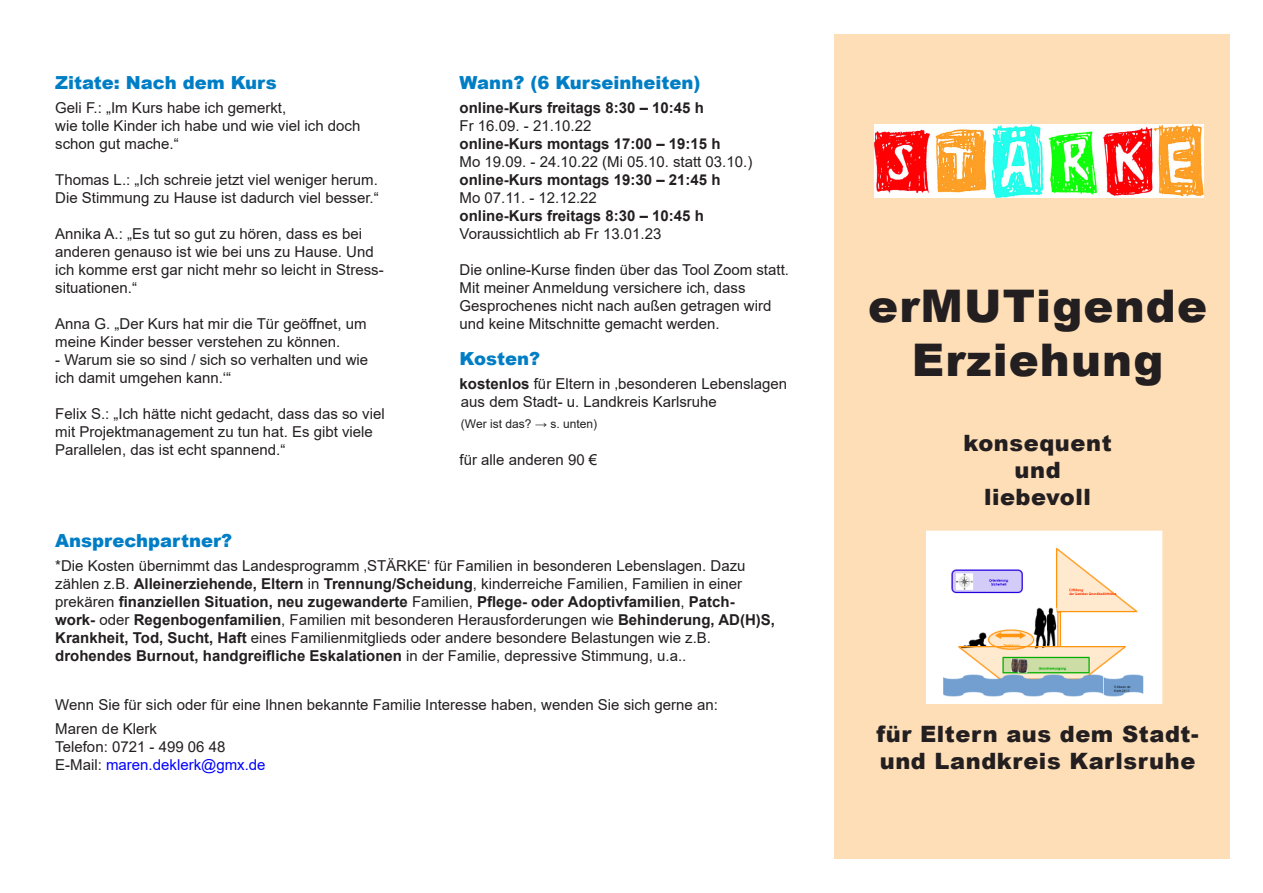
<style>
.page{position:relative;width:1263px;height:893px;background:#fff}
.page>*{position:absolute;margin:0;border:0;box-sizing:border-box;transform-origin:0 0}
.t1{font:900 45px "Arial";letter-spacing:.025em;color:#231f20}
.t2{font:900 22.5px/27px "Arial";letter-spacing:.025em;color:#231f20}
.Absatzformat_1{font:900 18px "Arial";color:#007ec5}
.Absatzformat_1-2{font:15px/18px "Arial";color:#231f20}
.t3{font:700 15px/18px "Arial";color:#231f20}
.t4{font:12px "Arial";color:#231f20}
.s1{font-weight:400}
.s2{font-weight:700}
.s3{color:#00f}
</style>
<div class="page">
<div style="left:834px;top:34px;width:395px;height:825px;background:#fedeb7"></div>
<img style="left:874px;top:125px;width:329px;height:72px">
<img style="left:926px;top:530px;width:236px;height:174px">
<p class="Absatzformat_1" style="left:55px;top:69px;width:223px">Zitate: Nach dem Kurs</p>
<p class="Absatzformat_1-2" style="left:55px;top:99px;width:232px">Geli F.: „Im Kurs habe ich gemerkt,</p>
<p class="Absatzformat_1-2" style="left:55px;top:117px;width:307px">wie tolle Kinder ich habe und wie viel ich doch schon gut mache.“</p>
<p class="Absatzformat_1-2" style="left:55px;top:171px;width:325px">Thomas L.: „Ich schreie jetzt viel weniger herum.<br>Die Stimmung zu Hause ist dadurch viel besser.“</p>
<p class="Absatzformat_1-2" style="left:55px;top:225px;width:330px">Annika A.: „Es tut so gut zu hören, dass es bei anderen genauso ist wie bei uns zu Hause. Und ich komme erst gar nicht mehr so leicht in Stress&shy;situationen.“</p>
<p class="Absatzformat_1-2" style="left:55px;top:315px;width:313px">Anna G. „Der Kurs hat mir die Tür geöffnet, um meine Kinder besser verstehen zu können.</p>
<p class="Absatzformat_1-2" style="left:55px;top:351px;width:314px">- Warum sie so sind / sich so verhalten und wie ich damit umgehen kann.‘“</p>
<p class="Absatzformat_1-2" style="left:55px;top:405px;width:331px">Felix S.: „Ich hätte nicht gedacht, dass das so viel mit Projektmanagement zu tun hat. Es gibt viele<br>Parallelen, das ist echt spannend.“</p>
<p class="Absatzformat_1" style="left:460px;top:69px;width:242px">Wann? (6 Kurseinheiten)</p>
<p class="t3" style="left:460px;top:99px;width:294px">online-Kurs freitags 8:30 – 10:45 h<br><span class="s1">Fr 16.09. - 21.10.22<br></span>online-Kurs montags 17:00 – 19:15 h<br><span class="s1">Mo 19.09. - 24.10.22 (Mi 05.10. statt 03.10.) </span>online-Kurs montags 19:30 – 21:45 h<br><span class="s1">Mo 07.11. - 12.12.22<br></span>online-Kurs freitags 8:30 – 10:45 h<br><span class="s1">Voraussichtlich ab Fr 13.01.23</span></p>
<p class="Absatzformat_1-2" style="left:460px;top:261px;width:331px">Die online-Kurse finden über das Tool Zoom statt.<br>Mit meiner Anmeldung versichere ich, dass Gesprochenes nicht nach außen getragen wird und keine Mitschnitte gemacht werden.</p>
<p class="Absatzformat_1" style="left:460px;top:346px;width:82px">Kosten?</p>
<p class="Absatzformat_1-2" style="left:460px;top:375px;width:329px"><span class="s2">kostenlos</span> für Eltern in ‚besonderen Lebenslagen aus dem Stadt- u. Landkreis Karlsruhe</p>
<p class="t4" style="left:461px;top:415px;width:138px">(Wer ist das? → s. unten)</p>
<p class="Absatzformat_1-2" style="left:460px;top:451px;width:139px">für alle anderen 90 €</p>
<p class="Absatzformat_1" style="left:55px;top:527px;width:178px">Ansprechpartner?</p>
<p class="Absatzformat_1-2" style="left:55px;top:557px;width:721px">*Die Kosten übernimmt das Landesprogramm ‚STÄRKE‘ für Familien in besonderen Lebenslagen. Dazu zählen z.B. <span class="s2">Alleinerziehende, Eltern</span> in <span class="s2">Trennung/Scheidung</span>, kinderreiche Familien, Familien in einer prekären <span class="s2">finanziellen Situation, neu zugewanderte</span> Familien, <span class="s2">Pflege- oder Adoptivfamilien</span>, <span class="s2">Patch&shy;work-</span> oder <span class="s2">Regenbogenfamilien</span>, Familien mit besonderen Herausforderungen wie <span class="s2">Behinderung, AD(H)S, Krankheit, Tod, Sucht, Haft</span> eines Familienmitglieds oder andere besondere Belastungen wie z.B. <span class="s2">drohendes Burnout, handgreifliche Eskalationen</span> in der Familie, depressive Stimmung, u.a..</p>
<p class="Absatzformat_1-2" style="left:55px;top:692px;width:664px;line-height:24.3px">Wenn Sie für sich oder für eine Ihnen bekannte Familie Interesse haben, wenden Sie sich gerne an:<br>Maren de Klerk</p>
<p class="Absatzformat_1-2" style="left:55px;top:738px;width:212px">Telefon: 0721 - 499 06 48<br>E-Mail: <span class="s3">maren.deklerk@gmx.de</span></p>
<p class="t1" style="left:868px;top:273px;width:340px">erMUTigende</p>
<p class="t1" style="left:912px;top:327px;width:253px">Erziehung</p>
<p class="t2" style="left:963px;top:428px;width:150px">konsequent</p>
<p class="t2" style="left:1014px;top:455px;width:48px">und</p>
<p class="t2" style="left:984px;top:482px;width:108px">liebevoll</p>
<p class="t2" style="left:876px;top:720px;width:324px">für Eltern aus dem Stadt&shy;und Landkreis Karlsruhe</p>
</div>
